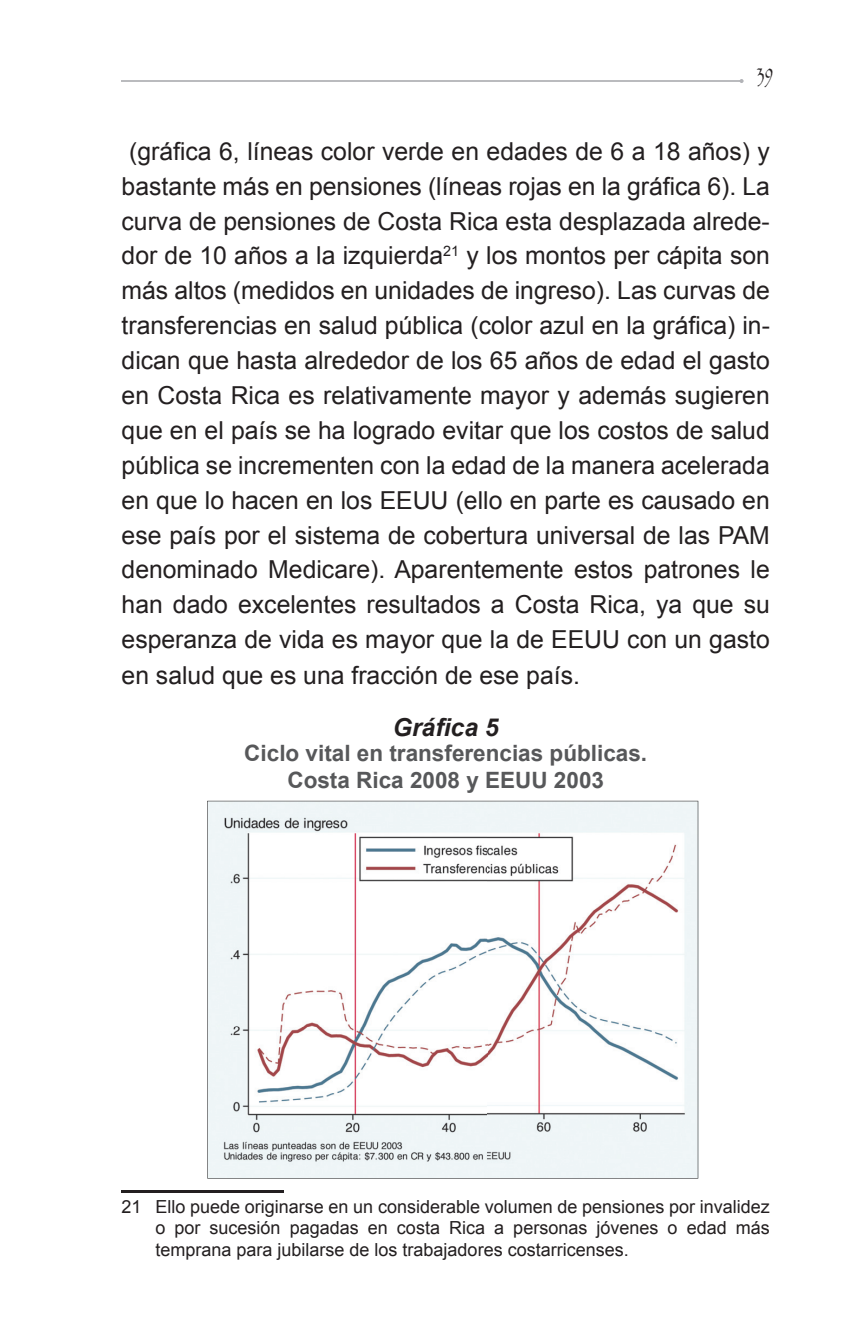
<style>
.page{position:relative;width:851px;height:1337px;background:#fff}
.page>*{position:absolute;margin:0;border:0;box-sizing:border-box;transform-origin:0 0}
.t1{font:24.75px/34.9px "Arial";color:#231f20;text-align:justify}
.t2{font:italic 700 24.75px "Arial";color:#231f20}
.t3{font:700 22.5px/27px "Arial";color:#57585a;text-align:center}
.t4{font:condensed 22.5px "Papyrus";color:#231f20}
.t5{font:18px/21.6px "Arial";color:#231f20;text-align:justify}
</style>
<div class="page">
<hr style="left:121px;top:81px;width:621px;height:1px;background:#babbbe">
<hr style="left:122px;top:1190px;width:162px;height:2px;background:#231f20">
<svg style="left:207px;top:801px;width:491px;height:377px"></svg>
<p class="t4" style="left:757px;top:62px;width:17px">39</p>
<p class="t1" style="left:121px;top:134px;width:650px;text-indent:8px">(gráfica 6, líneas color verde en edades de 6 a 18 años) y bastante más en pensiones (líneas rojas en la gráfica 6). La curva de pensiones de Costa Rica esta desplazada alrede&shy;dor de 10 años a la izquierda<sup>21</sup> y los montos per cápita son más altos (medidos en unidades de ingreso). Las curvas de transferencias en salud pública (color azul en la gráfica) in&shy;dican que hasta alrededor de los 65 años de edad el gasto en Costa Rica es relativamente mayor y además sugieren que en el país se ha logrado evitar que los costos de salud pública se incrementen con la edad de la manera acelerada en que lo hacen en los EEUU (ello en parte es causado en ese país por el sistema de cobertura universal de las PAM denominado Medicare). Aparentemente estos patrones le han dado excelentes resultados a Costa Rica, ya que su esperanza de vida es mayor que la de EEUU con un gasto en salud que es una fracción de ese país.</p>
<p class="t2" style="left:393px;top:713px;width:107px">Gráfica 5</p>
<p class="t3" style="left:244px;top:739px;width:404px">Ciclo vital en transferencias públicas.<br>Costa Rica 2008 y EEUU 2003</p>
<p class="t5" style="left:155px;top:1195px;width:616px;text-indent:-34px">21 Ello puede originarse en un considerable volumen de pensiones por invalidez o por sucesión pagadas en costa Rica a personas jóvenes o edad más temprana para jubilarse de los trabajadores costarricenses.</p>
</div>
